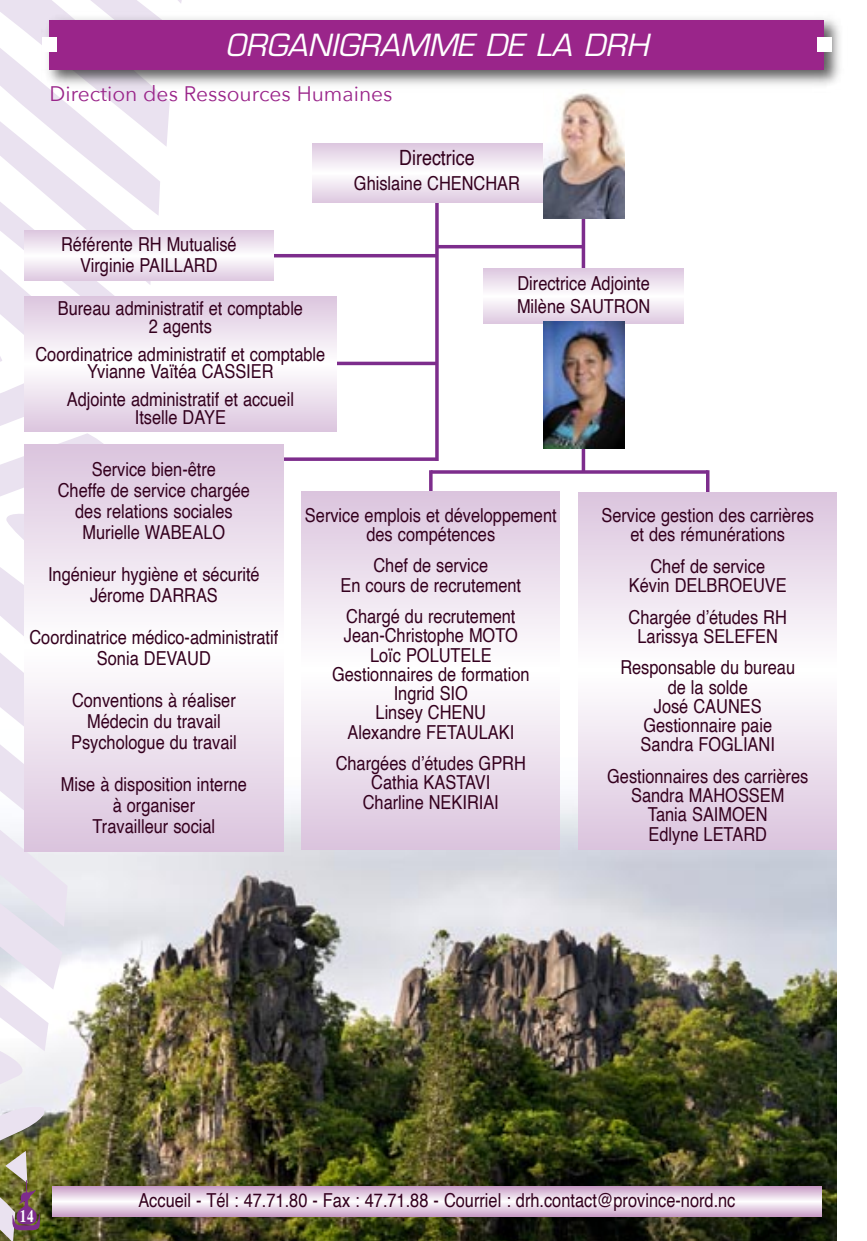
<style>
.page{position:relative;width:867px;height:1241px;background:#fff}
.page>*{position:absolute;margin:0;border:0;box-sizing:border-box;transform-origin:0 0}
.t1{font:italic 29.75px "Eurostile";color:#fff}
.t2{font:21px "Avenir Next";color:#9a258a}
.t3{font:21px "Helvetica";color:#34001e;scale:.85 1}
.t4{font:19.25px/19.2px "Helvetica";color:#34001e;text-align:center;scale:.85 1}
.t5{font:700 17.5px "Times";color:#fff;scale:.75 1}
</style>
<div class="page">
<img style="left:189px;top:702px;width:647px;height:538px">
<img style="left:0;top:0;width:189px;height:1240px">
<hr style="left:266px;top:254px;width:171px;height:3px;background:#7d2d8c">
<svg style="left:337px;top:361px;width:98px;height:4px"></svg>
<svg style="left:283px;top:457px;width:152px;height:4px"></svg>
<hr style="left:430px;top:470px;width:277px;height:3px;background:#7d2d8c">
<hr style="left:437px;top:245px;width:146px;height:3px;background:#7d2d8c">
<hr style="left:435px;top:177px;width:3px;height:284px;background:#7d2d8c">
<hr style="left:429px;top:470px;width:3px;height:41px;background:#7d2d8c">
<svg style="left:705px;top:470px;width:4px;height:22px"></svg>
<svg style="left:581px;top:218px;width:4px;height:253px"></svg>
<svg style="left:483px;top:268px;width:200px;height:55px"></svg>
<svg style="left:52px;top:1185px;width:769px;height:30px"></svg>
<svg style="left:25px;top:444px;width:258px;height:407px"></svg>
<svg style="left:25px;top:296px;width:311px;height:135px"></svg>
<svg style="left:313px;top:143px;width:230px;height:60px"></svg>
<img style="left:41px;top:12px;width:799px;height:80px">
<div style="left:50px;top:20px;width:773px;height:49px;background:#9a258a"></div>
<div style="left:816px;top:37px;width:15px;height:15px;background:#fff"></div>
<div style="left:42px;top:37px;width:15px;height:15px;background:#fff"></div>
<img style="left:543px;top:90px;width:81px;height:128px">
<svg style="left:25px;top:231px;width:248px;height:49px"></svg>
<img style="left:543px;top:322px;width:81px;height:126px">
<svg style="left:578px;top:492px;width:258px;height:357px"></svg>
<svg style="left:301px;top:491px;width:258px;height:358px"></svg>
<p class="t1" style="left:225px;top:33px;width:430px">ORGANIGRAMME DE LA DRH</p>
<p class="t2" style="left:50px;top:80px;width:344px">Direction des Ressources Humaines</p>
<p class="t4" style="left:61px;top:236px;width:208px">Référente RH Mutualisé</p>
<p class="t4" style="left:80px;top:257px;width:163px">Virginie PAILLARD</p>
<p class="t4" style="left:58px;top:300px;width:290px">Bureau administratif et comptable</p>
<p class="t4" style="left:149px;top:318px;width:76px">2 agents</p>
<p class="t4" style="left:35px;top:346px;width:342px">Coordinatrice administratif et comptable</p>
<p class="t4" style="left:87px;top:363px;width:221px">Yvianne Vaïtéa CASSIER</p>
<p class="t4" style="left:67px;top:391px;width:268px">Adjointe administratif et accueil</p>
<p class="t4" style="left:135px;top:409px;width:109px">Itselle DAYE</p>
<p class="t3" style="left:399px;top:149px;width:90px">Directrice</p>
<p class="t4" style="left:354px;top:175px;width:197px">Ghislaine CHENCHAR</p>
<p class="t4" style="left:517px;top:275px;width:157px">Directrice Adjointe</p>
<p class="t4" style="left:516px;top:298px;width:158px">Milène SAUTRON</p>
<p class="t4" style="left:92px;top:461px;width:148px">Service bien-être</p>
<p class="t4" style="left:58px;top:482px;width:227px">Cheffe de service chargée</p>
<p class="t4" style="left:75px;top:503px;width:187px">des relations sociales</p>
<p class="t4" style="left:82px;top:524px;width:169px">Murielle WABEALO</p>
<p class="t4" style="left:48px;top:566px;width:250px">Ingénieur hygiène et sécurité</p>
<p class="t4" style="left:90px;top:587px;width:152px">Jérome DARRAS</p>
<p class="t4" style="left:29px;top:629px;width:294px">Coordinatrice médico-administratif</p>
<p class="t4" style="left:97px;top:650px;width:135px">Sonia DEVAUD</p>
<p class="t4" style="left:72px;top:692px;width:194px">Conventions à réaliser</p>
<p class="t4" style="left:87px;top:713px;width:159px">Médecin du travail</p>
<p class="t4" style="left:71px;top:734px;width:196px">Psychologue du travail</p>
<p class="t4" style="left:61px;top:776px;width:220px">Mise à disposition interne</p>
<p class="t4" style="left:113px;top:797px;width:98px">à organiser</p>
<p class="t4" style="left:92px;top:818px;width:146px">Travailleur social</p>
<p class="t4" style="left:305px;top:506px;width:297px">Service emplois et développement des compétences</p>
<p class="t4" style="left:373px;top:557px;width:136px">Chef de service</p>
<p class="t4" style="left:340px;top:576px;width:214px">En cours de recrutement</p>
<p class="t4" style="left:346px;top:608px;width:200px">Chargé du recrutement</p>
<p class="t4" style="left:344px;top:627px;width:206px">Jean-Christophe MOTO</p>
<p class="t4" style="left:370px;top:646px;width:144px">Loïc POLUTELE</p>
<p class="t4" style="left:332px;top:666px;width:234px">Gestionnaires de formation</p>
<p class="t4" style="left:393px;top:685px;width:89px">Ingrid SIO</p>
<p class="t4" style="left:375px;top:704px;width:131px">Linsey CHENU</p>
<p class="t4" style="left:347px;top:723px;width:197px">Alexandre FETAULAKI</p>
<p class="t4" style="left:335px;top:755px;width:225px">Chargées d’études GPRH</p>
<p class="t4" style="left:371px;top:774px;width:141px">Cathia KASTAVI</p>
<p class="t4" style="left:362px;top:793px;width:161px">Charline NEKIRIAI</p>
<p class="t4" style="left:601px;top:507px;width:251px">Service gestion des carrières</p>
<p class="t4" style="left:630px;top:526px;width:183px">et des rémunérations</p>
<p class="t4" style="left:650px;top:558px;width:136px">Chef de service</p>
<p class="t4" style="left:628px;top:577px;width:187px">Kévin DELBROEUVE</p>
<p class="t4" style="left:628px;top:608px;width:188px">Chargée d’études RH</p>
<p class="t4" style="left:637px;top:628px;width:167px">Larissya SELEFEN</p>
<p class="t4" style="left:620px;top:659px;width:207px">Responsable du bureau</p>
<p class="t4" style="left:667px;top:678px;width:96px">de la solde</p>
<p class="t4" style="left:653px;top:698px;width:128px">José CAUNES</p>
<p class="t4" style="left:643px;top:717px;width:153px">Gestionnaire paie</p>
<p class="t4" style="left:640px;top:736px;width:159px">Sandra FOGLIANI</p>
<p class="t4" style="left:607px;top:768px;width:238px">Gestionnaires des carrières</p>
<p class="t4" style="left:630px;top:787px;width:182px">Sandra MAHOSSEM</p>
<p class="t4" style="left:647px;top:806px;width:142px">Tania SAIMOEN</p>
<p class="t4" style="left:648px;top:825px;width:141px">Edlyne LETARD</p>
<p class="t5" style="left:20px;top:1208px;width:20px">14</p>
<p class="t4" style="left:138px;top:1191px;width:703px">Accueil - Tél : 47.71.80 - Fax : 47.71.88 - Courriel : drh.contact@province-nord.nc</p>
</div>
